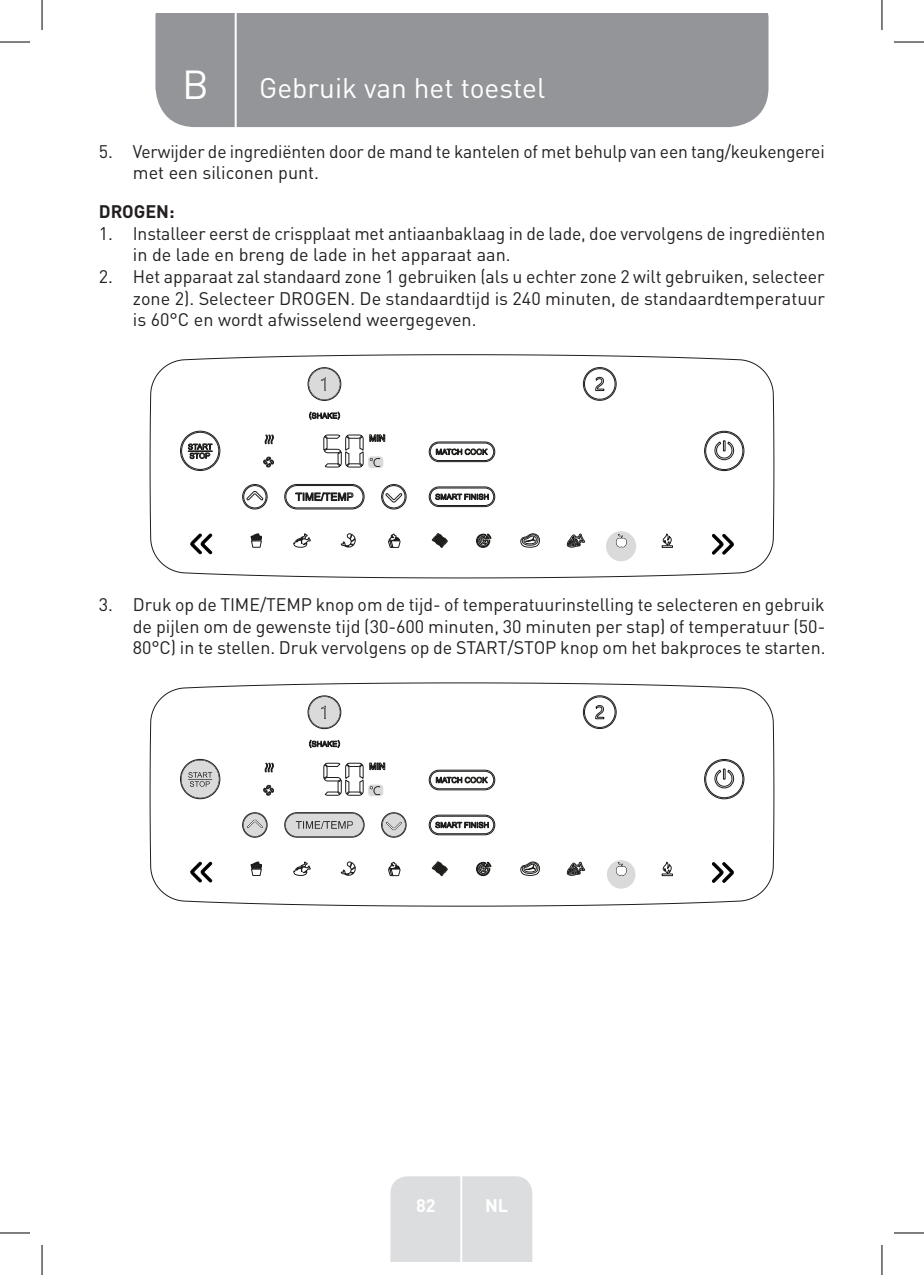
<style>
.page{position:relative;width:924px;height:1275px;background:#fff}
.page>*{position:absolute;margin:0;border:0;box-sizing:border-box;transform-origin:0 0}
.t1{font:40px "DIN Pro";color:#fff}
.TitreGauche__gabarit{font:28px "DIN Pro";color:#fff}
.t2{font:18px/21.6px "DIN Pro";letter-spacing:-.005em;color:#231f20}
.Headline-02_SB{font:700 18px "DIN Pro";color:#231f20}
.t3{font:700 18px "DIN Pro";color:#fff}
</style>
<div class="page">
<div style="left:155px;top:14px;width:613px;height:113px;background:#939598"></div>
<div style="left:390px;top:1176px;width:142px;height:85px;background:#dcdddf"></div>
<hr style="left:460px;top:1153px;width:2px;height:108px;background:#fff">
<hr style="left:234px;top:14px;width:2px;height:116px;background:#fff">
<svg style="left:150px;top:354px;width:623px;height:224px"></svg>
<svg style="left:428px;top:441px;width:67px;height:21px"></svg>
<svg style="left:250px;top:525px;width:12px;height:28px"></svg>
<svg style="left:582px;top:367px;width:34px;height:34px"></svg>
<svg style="left:284px;top:484px;width:80px;height:25px"></svg>
<svg style="left:381px;top:484px;width:25px;height:26px"></svg>
<svg style="left:242px;top:484px;width:26px;height:26px"></svg>
<svg style="left:308px;top:411px;width:32px;height:9px"></svg>
<svg style="left:293px;top:533px;width:18px;height:14px"></svg>
<svg style="left:388px;top:534px;width:12px;height:14px"></svg>
<svg style="left:475px;top:533px;width:16px;height:15px"></svg>
<svg style="left:520px;top:533px;width:20px;height:15px"></svg>
<svg style="left:661px;top:534px;width:11px;height:14px"></svg>
<svg style="left:566px;top:532px;width:18px;height:25px"></svg>
<svg style="left:431px;top:532px;width:17px;height:16px"></svg>
<svg style="left:341px;top:533px;width:14px;height:15px"></svg>
<svg style="left:263px;top:456px;width:11px;height:12px"></svg>
<svg style="left:264px;top:434px;width:11px;height:12px"></svg>
<svg style="left:180px;top:430px;width:40px;height:41px"></svg>
<svg style="left:189px;top:533px;width:24px;height:22px"></svg>
<svg style="left:703px;top:430px;width:41px;height:41px"></svg>
<svg style="left:711px;top:533px;width:23px;height:22px"></svg>
<svg style="left:428px;top:486px;width:67px;height:21px"></svg>
<svg style="left:307px;top:367px;width:34px;height:34px"></svg>
<svg style="left:605px;top:531px;width:31px;height:30px"></svg>
<svg style="left:323px;top:433px;width:62px;height:35px"></svg>
<svg style="left:150px;top:682px;width:623px;height:224px"></svg>
<svg style="left:428px;top:769px;width:67px;height:21px"></svg>
<svg style="left:250px;top:853px;width:12px;height:28px"></svg>
<svg style="left:582px;top:695px;width:34px;height:34px"></svg>
<svg style="left:308px;top:739px;width:32px;height:9px"></svg>
<svg style="left:293px;top:861px;width:18px;height:14px"></svg>
<svg style="left:388px;top:862px;width:12px;height:14px"></svg>
<svg style="left:475px;top:861px;width:16px;height:15px"></svg>
<svg style="left:520px;top:861px;width:20px;height:15px"></svg>
<svg style="left:661px;top:862px;width:11px;height:14px"></svg>
<svg style="left:566px;top:861px;width:18px;height:24px"></svg>
<svg style="left:431px;top:860px;width:17px;height:16px"></svg>
<svg style="left:341px;top:861px;width:14px;height:15px"></svg>
<svg style="left:263px;top:784px;width:11px;height:12px"></svg>
<svg style="left:264px;top:762px;width:11px;height:12px"></svg>
<svg style="left:189px;top:861px;width:24px;height:22px"></svg>
<svg style="left:703px;top:759px;width:41px;height:40px"></svg>
<svg style="left:711px;top:861px;width:23px;height:22px"></svg>
<svg style="left:428px;top:814px;width:67px;height:21px"></svg>
<svg style="left:284px;top:812px;width:80px;height:26px;background:#babab9"></svg>
<svg style="left:381px;top:812px;width:25px;height:26px"></svg>
<svg style="left:242px;top:812px;width:26px;height:26px"></svg>
<svg style="left:307px;top:695px;width:34px;height:34px"></svg>
<svg style="left:606px;top:860px;width:29px;height:28px"></svg>
<svg style="left:323px;top:761px;width:62px;height:35px"></svg>
<svg style="left:180px;top:758px;width:40px;height:41px"></svg>
<hr style="left:0;top:42px;width:30px;height:1px;background:#000">
<hr style="left:893px;top:42px;width:30px;height:1px;background:#000">
<hr style="left:0;top:1232px;width:30px;height:1px;background:#000">
<hr style="left:893px;top:1232px;width:30px;height:1px;background:#000">
<hr style="left:42px;top:0;width:1px;height:30px;background:#000">
<hr style="left:42px;top:1245px;width:1px;height:30px;background:#000">
<hr style="left:881px;top:0;width:1px;height:30px;background:#000">
<hr style="left:881px;top:1245px;width:1px;height:30px;background:#000">
<p class="t1" style="left:182px;top:57px;width:28px">B</p>
<p class="TitreGauche__gabarit" style="left:259px;top:69px;width:287px">Gebruik van het toestel</p>
<p class="t2" style="left:133px;top:140px;width:693px;text-indent:-34px">5. Verwijder de ingrediënten door de mand te kantelen of met behulp van een tang/keukengerei met een siliconen punt.</p>
<p class="Headline-02_SB" style="left:99px;top:196px;width:77px">DROGEN:</p>
<p class="t2" style="left:133px;top:222px;width:693px;text-indent:-34px">1. Installeer eerst de crispplaat met antiaanbaklaag in de lade, doe vervolgens de ingrediënten in de lade en breng de lade in het apparaat aan.</p>
<p class="t2" style="left:133px;top:265px;width:693px;text-align:justify;text-indent:-34px">2. Het apparaat zal standaard zone 1 gebruiken (als u echter zone 2 wilt gebruiken, selecteer zone 2). Selecteer DROGEN. De standaardtijd is 240 minuten, de standaardtemperatuur is 60°C en wordt afwisselend weergegeven.</p>
<p class="t2" style="left:133px;top:593px;width:693px;text-align:justify;text-indent:-34px">3. Druk op de TIME/TEMP knop om de tijd- of temperatuurinstelling te selecteren en gebruik de pijlen om de gewenste tijd (30-600 minuten, 30 minuten per stap) of temperatuur (50- 80°C) in te stellen. Druk vervolgens op de START/STOP knop om het bakproces te starten.</p>
<p class="t3" style="left:416px;top:1190px;width:21px">82</p>
<p class="t3" style="left:485px;top:1190px;width:25px">NL</p>
</div>
